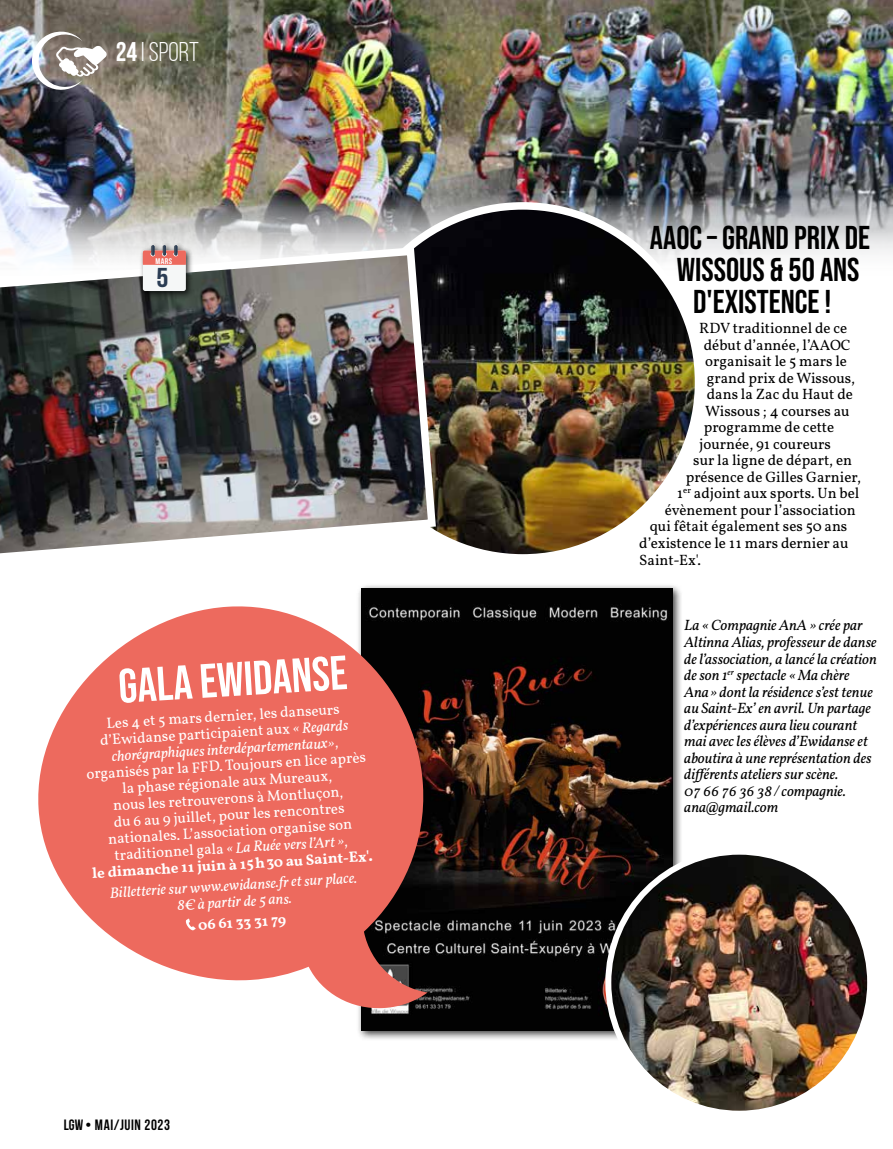
<style>
.page{position:relative;width:893px;height:1149px;background:#fff}
.page>*{position:absolute;margin:0;border:0;box-sizing:border-box;transform-origin:0 0}
.t1{font:48px "Bebas Neue";color:#fff}
.t2{font:33px/31.5px "Bebas Neue";color:#000;text-align:center}
.t3{font:700 27.3px "Bebas Neue";color:#2b3d54;scale:1.11 1}
.t4{font:27px "Bebas Neue";color:#fff}
.t5{font:15px/16.5px "Vollkorn";color:#fff;text-align:center}
.t6{font:italic 15px/16.5px "Vollkorn";color:#000}
.t7{font:15px "Vollkorn";color:#000}
.t8{font:italic 15px/16.5px "Vollkorn";color:#fff;text-align:center}
.t9{font:700 15px "Bebas Neue";letter-spacing:.04em;color:#000}
.t10{font:700 15px "Vollkorn";color:#fff}
.t11{font:700 8.25px "Bebas Neue";color:#fff;scale:1.11 1}
.s1{font-weight:700}
.s2{font-style:italic}
</style>
<div class="page">
<div style="left:356px;top:583px;width:327px;height:457px;background:#000;opacity:.75"></div>
<img style="left:361px;top:588px;width:311px;height:441px">
<img style="left:608px;top:851px;width:262px;height:262px;border-radius:131px">
<div style="left:605px;top:848px;width:268px;height:268px;border:6px solid #fff;border-radius:50%"></div>
<img style="left:0;top:0;width:893px;height:263px">
<svg style="left:32px;top:29px;width:75px;height:63px"></svg>
<img style="left:347px;top:206px;width:351px;height:351px;border-radius:176px">
<img style="left:0;top:243px;width:440px;height:311px">
<svg style="left:38px;top:600px;width:390px;height:409px;fill:#ed6a5e"></svg>
<svg style="left:186px;top:918px;width:10px;height:12px"></svg>
<div style="left:139px;top:242px;width:54px;height:57px;background:#000;opacity:.75"></div>
<div style="left:143px;top:250px;width:43px;height:41px;background:#f5f7f7;border-radius:2px"></div>
<svg style="left:143px;top:245px;width:43px;height:20px"></svg>
<h3 class="t4" style="left:116px;top:38px;width:85px"><span class="s1">24</span> ISPORT</h3>
<p class="t11" style="left:155px;top:256px;width:17px">MARS</p>
<h3 class="t3" style="left:156px;top:263px;width:12px">5</h3>
<h1 class="t1" style="left:117px;top:660px;width:231px;rotate:-4deg">GALA EWIDANSE</h1>
<p class="t5" style="left:81px;top:716px;width:283px;rotate:-4deg">Les 4 et 5 mars dernier, les danseurs d’Ewidanse participaient aux <span class="s2">« Regards chorégraphiques interdépartementaux»</span>, organisés par la FFD. Toujours en lice après la phase régionale aux Mureaux,<br>nous les retrouverons à Montluçon,<br>du 6 au 9 juillet, pour les rencontres nationales. L’association organise son traditionnel gala <span class="s2">« La Ruée vers l’Art »</span>,<br><span class="s1">le dimanche 11 juin à 15 h 30 au Saint-Ex'.</span></p>
<p class="t8" style="left:109px;top:884px;width:249px;rotate:-4deg">Billetterie sur www.ewidanse.fr et sur place.<br>8€ à partir de 5 ans.</p>
<p class="t10" style="left:197px;top:913px;width:90px;rotate:-4deg">06 61 33 31 79</p>
<p class="t9" style="left:64px;top:1115px;width:108px">LGW • MAI/JUIN 2023</p>
<h2 class="t2" style="left:650px;top:222px;width:222px">AAOC – GRAND PRIX DE<br>WISSOUS &amp; 50 ANS<br>D'EXISTENCE !</h2>
<p class="t7" style="left:699px;top:317px;width:149px">RDV traditionnel de ce</p>
<p class="t7" style="left:704px;top:333px;width:148px">début d’année, l’AAOC</p>
<p class="t7" style="left:705px;top:350px;width:143px">organisait le 5 mars le</p>
<p class="t7" style="left:707px;top:366px;width:150px">grand prix de Wissous,</p>
<p class="t7" style="left:707px;top:383px;width:148px">dans la Zac du Haut de</p>
<p class="t7" style="left:705px;top:399px;width:146px">Wissous ; 4 courses au</p>
<p class="t7" style="left:704px;top:416px;width:132px">programme de cette</p>
<p class="t7" style="left:699px;top:432px;width:133px">journée, 91 coureurs</p>
<p class="t7" style="left:693px;top:449px;width:160px">sur la ligne de départ, en</p>
<p class="t7" style="left:686px;top:465px;width:177px">présence de Gilles Garnier,</p>
<p class="t7" style="left:677px;top:482px;width:184px">1<sup>er</sup> adjoint aux sports. Un bel</p>
<p class="t7" style="left:665px;top:498px;width:193px">évènement pour l’association</p>
<p class="t7" style="left:650px;top:515px;width:199px">qui fêtait également ses 50 ans</p>
<p class="t7" style="left:639px;top:531px;width:211px">d’existence le 11 mars dernier au</p>
<p class="t7" style="left:639px;top:548px;width:63px">Saint-Ex'.</p>
<p class="t6" style="left:684px;top:616px;width:194px">La « Compagnie AnA » crée par<br>Altinna Alias, professeur de danse de l’association, a lancé la création de son 1<sup>er</sup> spectacle « Ma chère<br>Ana » dont la résidence s’est tenue au Saint-Ex’ en avril. Un partage d’expériences aura lieu courant mai avec les élèves d’Ewidanse et aboutira à une représentation des différents ateliers sur scène.<br>07 66 76 36 38 / compagnie. ana@gmail.com</p>
</div>
